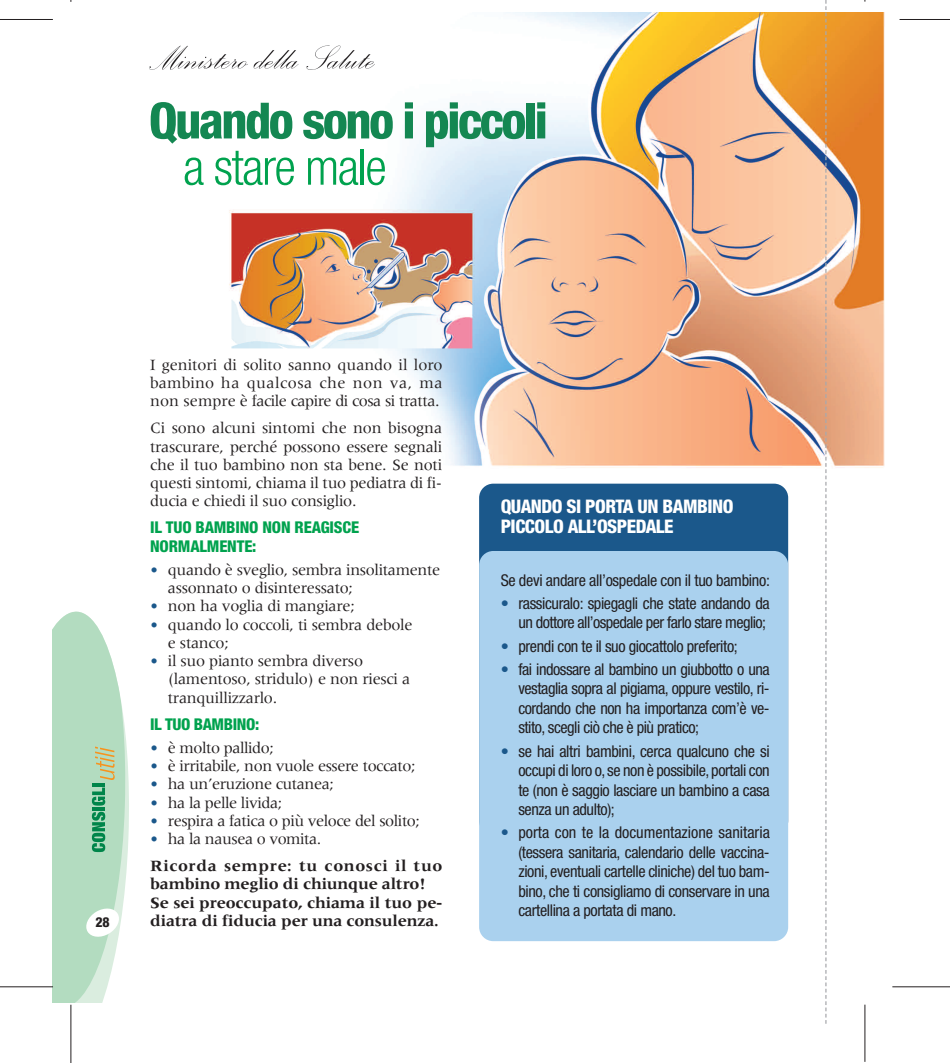
<style>
.page{position:relative;width:950px;height:1063px;background:#fff}
.page>*{position:absolute;margin:0;border:0;box-sizing:border-box;transform-origin:0 0}
.t1{font:800 condensed 50px "Helvetica Neue";letter-spacing:-.045em;color:#148752}
.t2{font:300 condensed 50px "Helvetica Neue";letter-spacing:-.03em;color:#00a24e}
.t3{font:800 condensed 18.75px/20px "Helvetica Neue";letter-spacing:-.025em;color:#fff}
.t4{font:condensed 16.25px/19.5px "Helvetica Neue";letter-spacing:-.025em;color:#231f20;text-align:justify}
.t5{font:16.25px/18.2px "Meridien";letter-spacing:-.015em;color:#231f20}
.t6{font:700 16.25px/18.2px "Meridien";letter-spacing:-.01em;color:#231f20}
.t7{font:800 condensed 16.25px/18.2px "Helvetica Neue";letter-spacing:-.01em;color:#00a24e}
.t8{font:700 16.25px/27px "Meridien";letter-spacing:.035em;color:#231f20}
.t9{font:800 condensed 13.75px "Helvetica Neue";color:#231f20}
.s1{color:#1b588b}
.s2{font-weight:400;color:#1b588b}
.s3{font-weight:400}
.s4{font-weight:800;color:#1b588b}
</style>
<div class="page">
<svg style="left:52px;top:611px;width:77px;height:392px;background:#bbdec6"></svg>
<img style="left:229px;top:13px;width:655px;height:472px">
<div style="left:479px;top:484px;width:309px;height:351px;background:#1b588b;border-radius:14px"></div>
<div style="left:479px;top:551px;width:309px;height:390px;background:#aad1ee;border-radius:14px"></div>
<img style="left:149px;top:45px;width:225px;height:25px">
<svg style="left:825px;top:0;width:1px;height:1024px"></svg>
<hr style="left:0;top:19px;width:53px;height:1px;background:#231f20">
<hr style="left:0;top:987px;width:53px;height:1px;background:#231f20">
<hr style="left:71px;top:1005px;width:1px;height:58px;background:#231f20">
<hr style="left:899px;top:19px;width:51px;height:1px;background:#231f20">
<hr style="left:892px;top:987px;width:58px;height:1px;background:#231f20">
<hr style="left:864px;top:1005px;width:1px;height:57px;background:#231f20">
<h1 class="t1" style="left:149px;top:103px;width:400px">Quando sono i piccoli</h1>
<h1 class="t2" style="left:183px;top:149px;width:205px">a stare male</h1>
<p class="t9" style="left:95px;top:917px;width:16px">28</p>
<p class="t5" style="left:150px;top:357px;width:294px;text-align:justify">I genitori di solito sanno quando il loro bambino ha qualcosa che non va, ma non sempre è facile capire di cosa si tratta.</p>
<p class="t5" style="left:150px;top:420px;width:294px;text-align:justify">Ci sono alcuni sintomi che non bisogna trascurare, perché possono essere segnali che il tuo bambino non sta bene. Se noti questi sintomi, chiama il tuo pediatra di fi&shy;ducia e chiedi il suo consiglio.</p>
<p class="t7" style="left:150px;top:520px;width:210px">IL TUO BAMBINO NON REAGISCE<br>NORMALMENTE:</p>
<p class="t5" style="left:168px;top:562px;width:274px;text-indent:-18px"><span class="s1">•</span> quando è sveglio, sembra insolitamente assonnato o disinteressato;</p>
<p class="t5" style="left:150px;top:598px;width:206px"><span class="s1">•</span> non ha voglia di mangiare;</p>
<p class="t5" style="left:168px;top:617px;width:246px;text-indent:-18px"><span class="s1">•</span> quando lo coccoli, ti sembra debole e stanco;</p>
<p class="t5" style="left:168px;top:653px;width:244px;text-indent:-18px"><span class="s1">•</span> il suo pianto sembra diverso (lamentoso, stridulo) e non riesci a tranquillizzarlo.</p>
<p class="t7" style="left:150px;top:716px;width:111px">IL TUO BAMBINO:</p>
<p class="t5" style="left:150px;top:740px;width:125px"><span class="s1">•</span> è molto pallido;</p>
<p class="t5" style="left:150px;top:758px;width:267px"><span class="s1">•</span> è irritabile, non vuole essere toccato;</p>
<p class="t5" style="left:150px;top:776px;width:185px"><span class="s1">•</span> ha un’eruzione cutanea;</p>
<p class="t5" style="left:150px;top:795px;width:134px"><span class="s1">•</span> ha la pelle livida;</p>
<p class="t5" style="left:150px;top:813px;width:271px"><span class="s1">•</span> respira a fatica o più veloce del solito;</p>
<p class="t8" style="left:150px;top:827px;width:294px"><span class="s2">•</span> <span class="s3">ha la nausea o vomita.<br></span>Ricorda sempre: tu conosci il tuo</p>
<p class="t6" style="left:150px;top:876px;width:294px">bambino meglio di chiunque altro!<br>Se sei preoccupato, chiama il tuo pe&shy;diatra di fiducia per una consulenza.</p>
<p class="t3" style="left:500px;top:498px;width:234px">QUANDO SI PORTA UN BAMBINO<br>PICCOLO ALL’OSPEDALE</p>
<p class="t4" style="left:500px;top:572px;width:271px">Se devi andare all’ospedale con il tuo bambino:</p>
<p class="t4" style="left:500px;top:595px;width:270px;text-align:right"><span class="s4">•</span> rassicuralo: spiegagli che state andando da un dottore all’ospedale per farlo stare meglio;</p>
<p class="t4" style="left:500px;top:637px;width:238px"><span class="s4">•</span> prendi con te il suo giocattolo preferito;</p>
<p class="t4" style="left:518px;top:661px;width:253px;text-indent:-18px"><span class="s4">•</span> fai indossare al bambino un giubbotto o una vestaglia sopra al pigiama, oppure vestilo, ri&shy;cordando che non ha importanza com’è ve&shy;stito, scegli ciò che è più pratico;</p>
<p class="t4" style="left:518px;top:742px;width:253px;text-indent:-18px"><span class="s4">•</span> se hai altri bambini, cerca qualcuno che si occupi di loro o,se non è possibile,portali con te (non è saggio lasciare un bambino a casa senza un adulto);</p>
<p class="t4" style="left:518px;top:824px;width:253px;text-indent:-18px"><span class="s4">•</span> porta con te la documentazione sanitaria (tessera sanitaria, calendario delle vaccina&shy;zioni, eventuali cartelle cliniche) del tuo bam&shy;bino, che ti consigliamo di conservare in una cartellina a portata di mano.</p>
</div>
